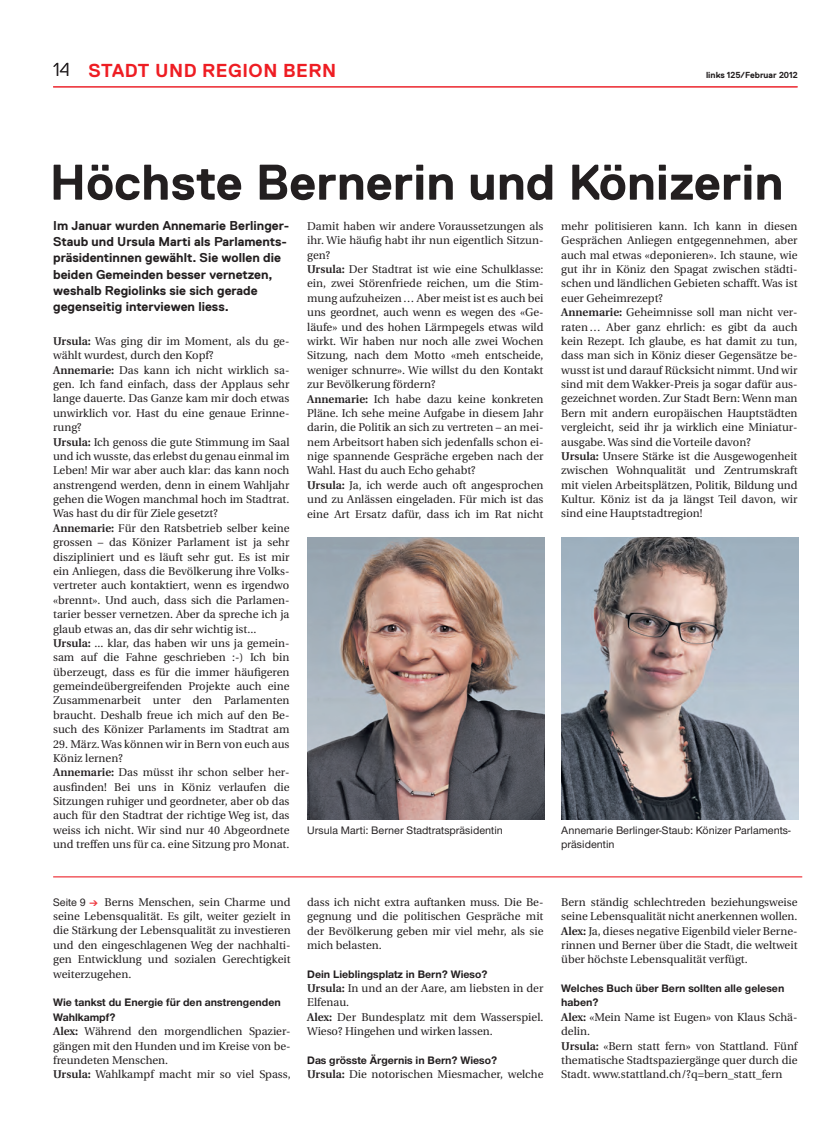
<style>
.page{position:relative;width:833px;height:1134px;background:#fff}
.page>*{position:absolute;margin:0;border:0;box-sizing:border-box;transform-origin:0 0}
.t1{font:700 50px "Replica";color:#231f20}
.t2{font:700 18.75px "Replica";letter-spacing:.025em;color:#ee1d23}
.t3{font:700 12.75px/16.2px "Replica";color:#231f20}
.t4{font:11.25px/14.4px "Utopia";color:#231f20}
.t5{font:700 11.25px/14.4px "Nimbus San Nov";color:#231f20}
.t6{font:500 11.25px/14.4px "Nimbus San Nov";color:#231f20}
.t7{font:700 8.75px "Replica";color:#231f20}
.s1{font-weight:300;color:#231f20}
.s2{font-weight:600}
.s3{font-family:"Replica";font-weight:700;color:#ee3a41}
</style>
<div class="page">
<hr style="left:53px;top:86px;width:744px;height:1px;background:#ee3a41">
<img style="left:307px;top:537px;width:237px;height:282px">
<img style="left:561px;top:537px;width:237px;height:282px">
<hr style="left:53px;top:876px;width:749px;height:1px;background:#ee3a41">
<h2 class="t2" style="left:53px;top:60px;width:39px"><span class="s1">14</span> stadt</h2>
<h2 class="t2" style="left:155px;top:60px;width:182px">u nd region Bern</h2>
<p class="t7" style="left:706px;top:70px;width:93px">links 125/Februar 2012</p>
<h1 class="t1" style="left:50px;top:155px;width:735px">Höchste Bernerin und Könizerin</h1>
<p class="t3" style="left:53px;top:217px;width:238px">I m Januar wurden Annemarie Berlinger-Staub und Ursula Marti als Parlaments&shy;präsidentinnen gewählt. Sie wollen die beiden Gemeinden besser vernetzen, weshalb Regiolinks sie sich gerade gegenseitig interviewen liess.</p>
<p class="t4" style="left:561px;top:219px;width:238px">mehr politisieren kann. Ich kann in diesen Gesprächen Anliegen entgegennehmen, aber auch mal etwas «deponieren». Ich staune, wie gut ihr in Köniz den Spagat zwischen städti&shy;schen und ländlichen Gebieten schafft. Was ist euer Geheimrezept?<br><span class="s2">Annemarie:</span> Geheimnisse soll man nicht ver&shy;raten… Aber ganz ehrlich: es gibt da auch kein Rezept. Ich glaube, es hat damit zu tun, dass man sich in Köniz dieser Gegensätze be&shy;wusst ist und darauf Rücksicht nimmt. Und wir sind mit dem Wakker-Preis ja sogar dafür aus&shy;gezeichnet worden. Zur Stadt Bern: Wenn man Bern mit andern europäischen Hauptstädten vergleicht, seid ihr ja wirklich eine Miniatur&shy;ausgabe. Was sind die Vorteile davon?<br><span class="s2">Ursula:</span> Unsere Stärke ist die Ausgewogenheit zwischen Wohnqualität und Zentrumskraft mit vielen Arbeitsplätzen, Politik, Bildung und Kultur. Köniz ist da ja längst Teil davon, wir sind eine Hauptstadtregion!</p>
<p class="t4" style="left:307px;top:219px;width:238px">Damit haben wir andere Voraussetzungen als ihr. Wie häufig habt ihr nun eigentlich Sitzun&shy;gen?<br><span class="s2">Ursula:</span> Der Stadtrat ist wie eine Schulklasse: ein, zwei Störenfriede reichen, um die Stim&shy;mung aufzuheizen… Aber meist ist es auch bei uns geordnet, auch wenn es wegen des «Ge&shy;läufe» und des hohen Lärmpegels etwas wild wirkt. Wir haben nur noch alle zwei Wochen Sitzung, nach dem Motto «meh entscheide, weniger schnurre». Wie willst du den Kontakt zur Bevölkerung fördern?<br><span class="s2">Annemarie:</span> Ich habe dazu keine konkreten Pläne. Ich sehe meine Aufgabe in diesem Jahr darin, die Politik an sich zu vertreten – an mei&shy;nem Arbeitsort haben sich jedenfalls schon ei&shy;nige spannende Gespräche ergeben nach der Wahl. Hast du auch Echo gehabt?<br><span class="s2">Ursula:</span> Ja, ich werde auch oft angesprochen und zu Anlässen eingeladen. Für mich ist das eine Art Ersatz dafür, dass ich im Rat nicht</p>
<p class="t4" style="left:53px;top:334px;width:238px"><span class="s2">Ursula:</span> Was ging dir im Moment, als du ge&shy;wählt wurdest, durch den Kopf?<br><span class="s2">Annemarie:</span> Das kann ich nicht wirklich sa&shy;gen. Ich fand einfach, dass der Applaus sehr lange dauerte. Das Ganze kam mir doch etwas unwirklich vor. Hast du eine genaue Erinne&shy;rung?<br><span class="s2">Ursula:</span> Ich genoss die gute Stimmung im Saal und ich wusste, das erlebst du genau einmal im Leben! Mir war aber auch klar: das kann noch anstrengend werden, denn in einem Wahljahr gehen die Wogen manchmal hoch im Stadtrat.<br>Was hast du dir für Ziele gesetzt?<br><span class="s2">Annemarie:</span> Für den Ratsbetrieb selber keine grossen – das Könizer Parlament ist ja sehr diszipliniert und es läuft sehr gut. Es ist mir ein Anliegen, dass die Bevölkerung ihre Volks&shy;vertreter auch kontaktiert, wenn es irgendwo «brennt». Und auch, dass sich die Parlamen&shy;tarier besser vernetzen. Aber da spreche ich ja glaub etwas an, das dir sehr wichtig ist...<br><span class="s2">Ursula:</span> ... klar, das haben wir uns ja gemein&shy;sam auf die Fahne geschrieben :-) Ich bin überzeugt, dass es für die immer häufigeren gemeindeübergreifenden Projekte auch eine Zusammenarbeit unter den Parlamenten braucht. Deshalb freue ich mich auf den Be&shy;such des Könizer Parlaments im Stadtrat am</p>
<p class="t4" style="left:53px;top:737px;width:238px">29. März. Was können wir in Bern von euch aus Köniz lernen?<br><span class="s2">Annemarie:</span> Das müsst ihr schon selber her&shy;ausfinden! Bei uns in Köniz verlaufen die Sitzungen ruhiger und geordneter, aber ob das auch für den Stadtrat der richtige Weg ist, das weiss ich nicht. Wir sind nur 40 Abgeordnete und treffen uns für ca. eine Sitzung pro Monat.</p>
<p class="t6" style="left:307px;top:823px;width:197px">Ursula Marti: Berner Stadtratspräsidentin</p>
<p class="t6" style="left:561px;top:823px;width:231px">Annemarie Berlinger-Staub: Könizer Parlaments&shy;präsidentin</p>
<p class="t4" style="left:53px;top:895px;width:239px;text-align:justify;text-indent:51px">Berns Menschen, sein Charme und seine Lebensqualität. Es gilt, weiter gezielt in die Stärkung der Lebensqualität zu investieren und den eingeschlagenen Weg der nachhalti&shy;gen Entwicklung und sozialen Gerechtigkeit weiterzugehen.</p>
<p class="t5" style="left:53px;top:995px;width:229px">Wie tankst du Energie für den anstrengenden<br>Wahlkampf?</p>
<p class="t4" style="left:53px;top:1024px;width:239px"><span class="s2">Alex:</span> Während den morgendlichen Spazier&shy;gängen mit den Hunden und im Kreise von be&shy;freundeten Menschen.<br><span class="s2">Ursula:</span> Wahlkampf macht mir so viel Spass,</p>
<p class="t6" style="left:53px;top:895px;width:47px">Seite 9 <span class="s3">→</span></p>
<p class="t4" style="left:307px;top:895px;width:238px;text-align:justify">dass ich nicht extra auftanken muss. Die Be&shy;gegnung und die politischen Gespräche mit der Bevölkerung geben mir viel mehr, als sie mich belasten.</p>
<p class="t5" style="left:307px;top:967px;width:182px">Dein Lieblingsplatz in Bern? Wieso?</p>
<p class="t4" style="left:307px;top:981px;width:238px"><span class="s2">Ursula:</span> In und an der Aare, am liebsten in der Elfenau.<br><span class="s2">Alex:</span> Der Bundesplatz mit dem Wasserspiel.<br>Wieso? Hingehen und wirken lassen.</p>
<p class="t5" style="left:307px;top:1053px;width:191px">Das grösste Ärgernis in Bern? Wieso?</p>
<p class="t4" style="left:307px;top:1067px;width:238px"><span class="s2">Ursula:</span> Die notorischen Miesmacher, welche</p>
<p class="t4" style="left:561px;top:895px;width:238px;text-align:justify">Bern ständig schlechtreden beziehungsweise seine Lebensqualität nicht anerkennen wollen.<br><span class="s2">Alex:</span> Ja, dieses negative Eigenbild vieler Berne&shy;rinnen und Berner über die Stadt, die weltweit über höchste Lebensqualität verfügt.</p>
<p class="t5" style="left:561px;top:981px;width:225px">Welches Buch über Bern sollten alle gelesen haben?</p>
<p class="t4" style="left:561px;top:1010px;width:238px"><span class="s2">Alex:</span> «Mein Name ist Eugen» von Klaus Schä&shy;delin.<br><span class="s2">Ursula:</span> «Bern statt fern» von Stattland. Fünf thematische Stadtspaziergänge quer durch die Stadt. www.stattland.ch/?q=bern_statt_fern</p>
</div>
